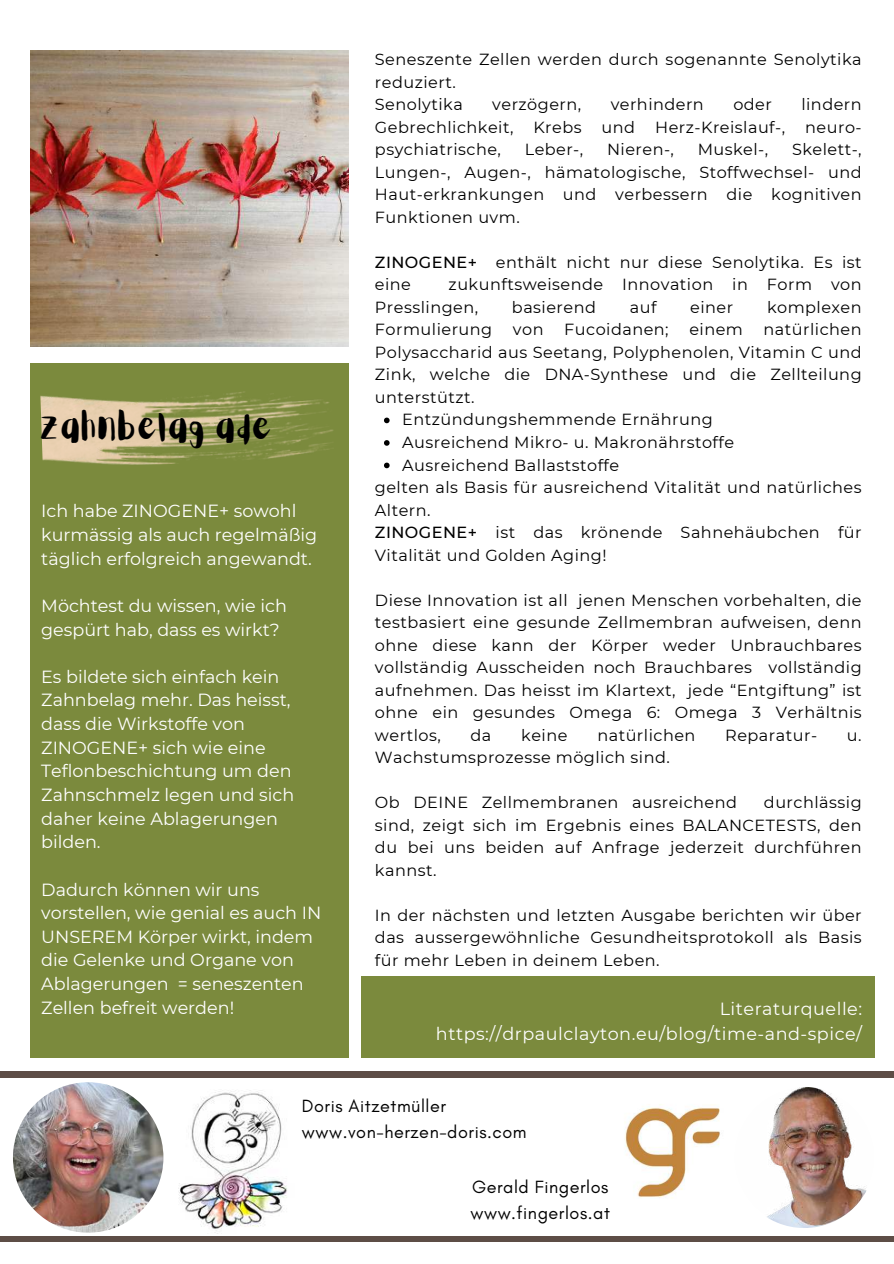
<style>
.page{position:relative;width:894px;height:1264px;background:#fff}
.page>*{position:absolute;margin:0;border:0;box-sizing:border-box;transform-origin:0 0}
.t1{font:31.05px "Aloja Extended";color:#000}
.t2{font:18px/25.8px "Glacial Indifference";letter-spacing:.03em;color:#000}
.t3{font:17.55px/23.7px "Montserrat";color:#fff}
.t4{font:17.55px/24.8px "Montserrat";letter-spacing:.03em;color:#fff;text-align:right}
.t5{font:16.05px/22.5px "Montserrat";letter-spacing:.03em;color:#000;text-align:justify}
.s1{font-weight:500}
</style>
<div class="page">
<div style="left:0;top:1236px;width:893px;height:5px;background:#5d4d46"></div>
<div style="left:30px;top:363px;width:318px;height:694px;background:#7b8a3d"></div>
<img style="left:40px;top:391px;width:293px;height:74px">
<img style="left:13px;top:1082px;width:150px;height:150px;border-radius:50%">
<img style="left:178px;top:1090px;width:109px;height:141px">
<img style="left:590px;top:1077px;width:164px;height:121px">
<div style="left:0;top:1071px;width:893px;height:6px;background:#5d4d46"></div>
<img style="left:733px;top:1086px;width:141px;height:141px;border-radius:50%">
<div style="left:361px;top:976px;width:513px;height:81px;background:#7b8a3d"></div>
<img style="left:30px;top:50px;width:318px;height:296px">
<svg style="left:384px;top:417px;width:5px;height:6px"></svg>
<svg style="left:384px;top:440px;width:5px;height:6px"></svg>
<svg style="left:384px;top:462px;width:5px;height:6px"></svg>
<h1 class="t1" style="left:41px;top:409px;width:233px">ZAHNBELAG ADE</h1>
<p class="t3" style="left:41px;top:498px;width:277px">Ich habe ZINOGENE+ sowohl kurmässig als auch regelmäßig täglich erfolgreich angewandt.</p>
<p class="t3" style="left:41px;top:593px;width:247px">Möchtest du wissen, wie ich gespürt hab, dass es wirkt?</p>
<p class="t3" style="left:41px;top:664px;width:254px">Es bildete sich einfach kein<br>Zahnbelag mehr. Das heisst, dass die Wirkstoffe von<br>ZINOGENE+ sich wie eine<br>Teflonbeschichtung um den<br>Zahnschmelz legen und sich daher keine Ablagerungen bilden.</p>
<p class="t3" style="left:41px;top:876px;width:281px">Dadurch können wir uns vorstellen, wie genial es auch IN<br>UNSEREM Körper wirkt, indem die Gelenke und Organe von<br>Ablagerungen = seneszenten<br>Zellen befreit werden!</p>
<p class="t5" style="left:375px;top:48px;width:488px;text-align:left">Seneszente Zellen werden durch sogenannte Senolytika reduziert.<br>Senolytika</p>
<p class="t5" style="left:375px;top:93px;width:488px;text-indent:426px">lindern Gebrechlichkeit, Krebs und Herz-Kreislauf-, neuro&shy;psychiatrische,</p>
<p class="t5" style="left:492px;top:93px;width:90px">verzögern,</p>
<p class="t5" style="left:610px;top:93px;width:95px">verhindern</p>
<p class="t5" style="left:733px;top:93px;width:40px">oder</p>
<p class="t5" style="left:375px;top:138px;width:488px;text-indent:417px">Skelett-, Lungen-, Augen-, hämatologische, Stoffwechsel- und Haut-erkrankungen und verbessern die kognitiven Funktionen uvm.</p>
<p class="t5" style="left:375px;top:250px;width:488px"><span class="s1">ZINOGENE+</span> enthält nicht nur diese Senolytika. Es ist eine</p>
<p class="t5" style="left:524px;top:138px;width:60px">Leber-,</p>
<p class="t5" style="left:607px;top:138px;width:68px">Nieren-,</p>
<p class="t5" style="left:697px;top:138px;width:72px">Muskel-,</p>
<p class="t5" style="left:375px;top:273px;width:488px;text-indent:74px">zukunftsweisende Innovation in Form von<br>Presslingen,</p>
<p class="t5" style="left:512px;top:295px;width:85px">basierend</p>
<p class="t5" style="left:629px;top:295px;width:28px">auf</p>
<p class="t5" style="left:690px;top:295px;width:44px">einer</p>
<p class="t5" style="left:766px;top:295px;width:96px">komplexen</p>
<p class="t5" style="left:375px;top:318px;width:119px">Formulierung</p>
<p class="t5" style="left:513px;top:318px;width:32px">von</p>
<p class="t5" style="left:564px;top:318px;width:106px">Fucoidanen;</p>
<p class="t5" style="left:689px;top:318px;width:55px">einem</p>
<p class="t5" style="left:763px;top:318px;width:100px">natürlichen</p>
<p class="t5" style="left:375px;top:340px;width:488px">Polysaccharid aus Seetang, Polyphenolen, Vitamin C und</p>
<p class="t5" style="left:375px;top:363px;width:488px">Zink, welche die DNA-Synthese und die Zellteilung</p>
<p class="t5" style="left:375px;top:385px;width:101px">unterstützt.</p>
<p class="t5" style="left:402px;top:408px;width:312px">Entzündungshemmende Ernährung</p>
<p class="t5" style="left:402px;top:430px;width:333px">Ausreichend Mikro- u. Makronährstoffe</p>
<p class="t5" style="left:402px;top:453px;width:218px">Ausreichend Ballaststoffe</p>
<p class="t5" style="left:375px;top:475px;width:488px">gelten als Basis für ausreichend Vitalität und natürliches</p>
<p class="t5" style="left:375px;top:498px;width:57px">Altern.</p>
<p class="t5" style="left:375px;top:520px;width:488px"><span class="s1">ZINOGENE+</span> ist das krönende Sahnehäubchen für</p>
<p class="t5" style="left:375px;top:543px;width:233px">Vitalität und Golden Aging!</p>
<p class="t5" style="left:375px;top:588px;width:488px">Diese Innovation ist all jenen Menschen vorbehalten, die testbasiert eine gesunde Zellmembran aufweisen, denn ohne diese kann der Körper weder Unbrauchbares vollständig Ausscheiden noch Brauchbares vollständig aufnehmen. Das heisst im Klartext, jede “Entgiftung” ist ohne ein gesundes Omega 6: Omega 3 Verhältnis wertlos,</p>
<p class="t5" style="left:470px;top:723px;width:22px">da</p>
<p class="t5" style="left:521px;top:723px;width:48px">keine</p>
<p class="t5" style="left:597px;top:723px;width:100px">natürlichen</p>
<p class="t5" style="left:725px;top:723px;width:93px">Reparatur-</p>
<p class="t5" style="left:846px;top:723px;width:16px">u.</p>
<p class="t5" style="left:375px;top:745px;width:296px">Wachstumsprozesse möglich sind.</p>
<p class="t5" style="left:375px;top:790px;width:363px">Ob DEINE Zellmembranen ausreichend</p>
<p class="t5" style="left:375px;top:790px;width:488px;text-indent:389px">durchlässig sind, zeigt sich im Ergebnis eines BALANCETESTS, den du bei uns beiden auf Anfrage jederzeit durchführen kannst.</p>
<p class="t5" style="left:375px;top:903px;width:488px">In der nächsten und letzten Ausgabe berichten wir über das aussergewöhnliche Gesundheitsprotokoll als Basis für mehr Leben in deinem Leben.</p>
<p class="t4" style="left:436px;top:995px;width:427px">Literaturquelle: https://drpaulclayton.eu/blog/time-and-spice/</p>
<p class="t2" style="left:302px;top:1093px;width:226px">Doris Aitzetmüller www.von-herzen-doris.com</p>
<p class="t2" style="left:470px;top:1174px;width:141px">Gerald Fingerlos www.fingerlos.at</p>
</div>
